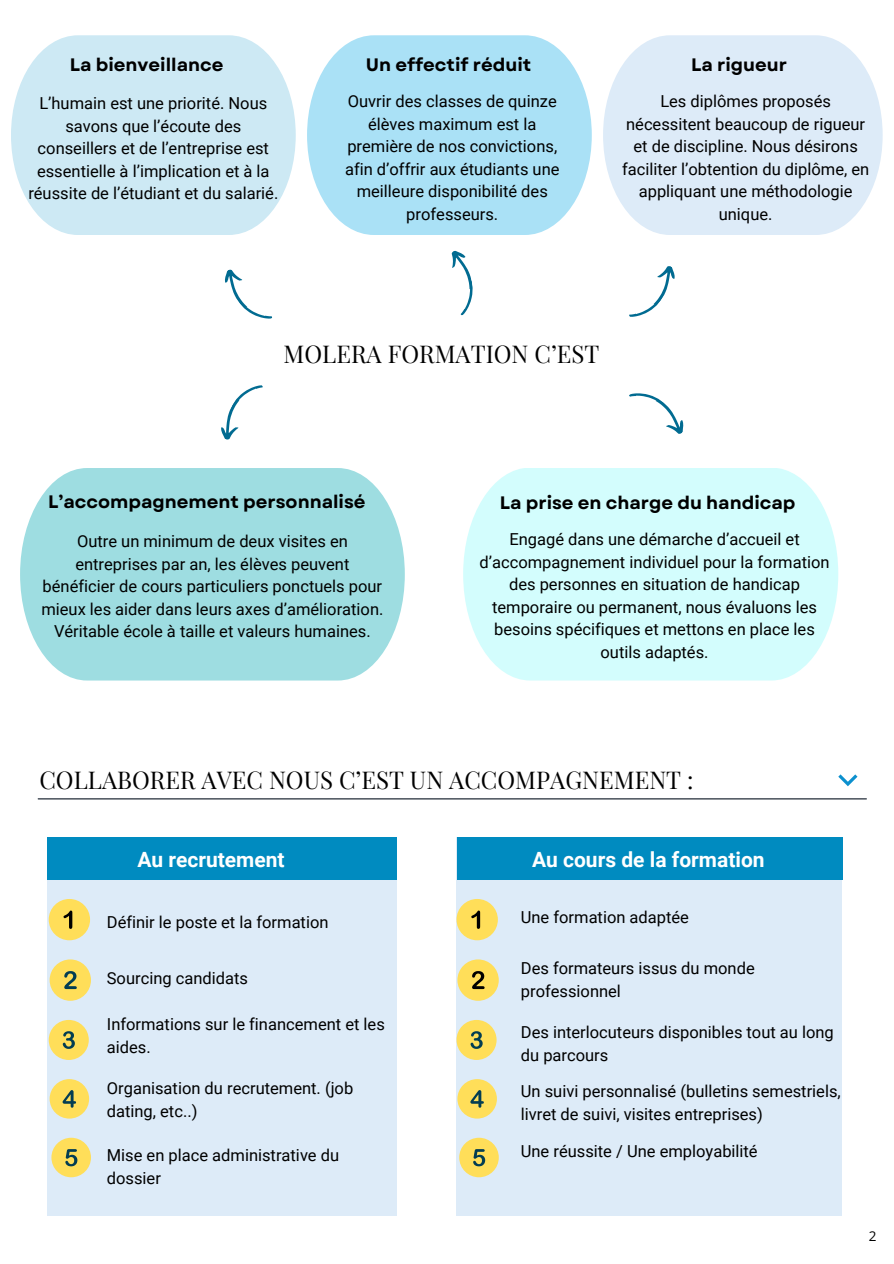
<style>
.page{position:relative;width:894px;height:1264px;background:#fff}
.page>*{position:absolute;margin:0;border:0;box-sizing:border-box;transform-origin:0 0}
.t1{font:24px "Playfair Display";color:#000}
.t2{font:700 21px "Roboto";color:#fff}
.t3{font:700 18px "Garet";color:#000}
.t4{font:16.5px/22.5px "Roboto";color:#000}
.t5{font:13.5px "Open Sans";color:#000}
</style>
<div class="page">
<div style="left:47px;top:837px;width:350px;height:378px;background:#ddebf8"></div>
<div style="left:47px;top:837px;width:350px;height:42px;background:#008bc0"></div>
<div style="left:456px;top:837px;width:385px;height:378px;background:#ddebf8"></div>
<div style="left:457px;top:837px;width:385px;height:42px;background:#008bc0"></div>
<div style="left:456px;top:899px;width:41px;height:41px;background:#ffde59;border-radius:50%"></div>
<svg style="left:471px;top:910px;width:9px;height:18px"></svg>
<div style="left:457px;top:959px;width:41px;height:41px;background:#ffde59;border-radius:50%"></div>
<svg style="left:472px;top:971px;width:12px;height:18px"></svg>
<div style="left:456px;top:1019px;width:40px;height:40px;background:#ffde59;border-radius:50%"></div>
<svg style="left:470px;top:1031px;width:12px;height:17px"></svg>
<div style="left:457px;top:1079px;width:39px;height:39px;background:#ffde59;border-radius:50%"></div>
<svg style="left:470px;top:1090px;width:13px;height:17px"></svg>
<div style="left:459px;top:1137px;width:39px;height:40px;background:#ffde59;border-radius:50%"></div>
<svg style="left:473px;top:1149px;width:12px;height:17px"></svg>
<div style="left:49px;top:899px;width:41px;height:41px;background:#ffde59;border-radius:50%"></div>
<svg style="left:63px;top:910px;width:9px;height:18px"></svg>
<div style="left:50px;top:959px;width:41px;height:41px;background:#ffde59;border-radius:50%"></div>
<svg style="left:64px;top:971px;width:13px;height:18px"></svg>
<div style="left:49px;top:1019px;width:40px;height:40px;background:#ffde59;border-radius:50%"></div>
<svg style="left:63px;top:1031px;width:12px;height:17px"></svg>
<div style="left:50px;top:1079px;width:39px;height:39px;background:#ffde59;border-radius:50%"></div>
<svg style="left:63px;top:1090px;width:13px;height:17px"></svg>
<div style="left:51px;top:1137px;width:40px;height:40px;background:#ffde59;border-radius:50%"></div>
<svg style="left:65px;top:1149px;width:12px;height:17px"></svg>
<hr style="left:38px;top:798px;width:828px;height:1px;background:#0b1623">
<svg style="left:838px;top:774px;width:19px;height:12px"></svg>
<svg style="left:11px;top:35px;width:285px;height:200px;background:#d2ebf5"></svg>
<svg style="left:307px;top:35px;width:284px;height:200px;background:#b2e4f6"></svg>
<svg style="left:20px;top:468px;width:384px;height:212px;background:#a5dfe3"></svg>
<svg style="left:463px;top:468px;width:375px;height:212px;background:#d6fdfd"></svg>
<svg style="left:603px;top:35px;width:279px;height:200px;background:#e0edf8"></svg>
<svg style="left:629px;top:266px;width:46px;height:51px"></svg>
<svg style="left:451px;top:250px;width:22px;height:66px"></svg>
<svg style="left:225px;top:269px;width:47px;height:50px"></svg>
<svg style="left:629px;top:393px;width:55px;height:41px"></svg>
<svg style="left:221px;top:385px;width:42px;height:55px"></svg>
<p class="t3" style="left:70px;top:52px;width:155px">La bienveillance</p>
<h3 class="t3" style="left:365px;top:52px;width:167px">Un effectif réduit</h3>
<p class="t4" style="left:28px;top:92px;width:251px;text-align:center">L’humain est une priorité. Nous savons que l’écoute des conseillers et de l’entreprise est essentielle à l’implication et à la réussite de l’étudiant et du salarié.</p>
<p class="t4" style="left:345px;top:90px;width:216px;text-align:center">Ouvrir des classes de quinze élèves maximum est la première de nos convictions, afin d’offrir aux étudiants une meilleure disponibilité des professeurs.</p>
<h2 class="t3" style="left:691px;top:52px;width:97px">La rigueur</h2>
<p class="t4" style="left:622px;top:90px;width:249px;text-align:center">Les diplômes proposés nécessitent beaucoup de rigueur et de discipline. Nous désirons faciliter l’obtention du diplôme, en appliquant une méthodologie unique.</p>
<p class="t1" style="left:283px;top:337px;width:317px">MOLERA FORMATION C’EST</p>
<p class="t3" style="left:48px;top:488px;width:319px">L’accompagnement personnalisé</p>
<h1 class="t3" style="left:499px;top:489px;width:297px">La prise en charge du handicap</h1>
<p class="t4" style="left:41px;top:530px;width:343px;text-align:center">Outre un minimum de deux visites en entreprises par an, les élèves peuvent bénéficier de cours particuliers ponctuels pour mieux les aider dans leurs axes d’amélioration.<br>Véritable école à taille et valeurs humaines.</p>
<p class="t4" style="left:479px;top:528px;width:351px;text-align:center">Engagé dans une démarche d’accueil et d’accompagnement individuel pour la formation des personnes en situation de handicap temporaire ou permanent, nous évaluons les besoins spécifiques et mettons en place les outils adaptés.</p>
<p class="t1" style="left:39px;top:762px;width:655px">COLLABORER AVEC NOUS C’EST UN ACCOMPAGNEMENT :</p>
<h3 class="t2" style="left:137px;top:848px;width:149px">Au recrutement</h3>
<p class="t2" style="left:532px;top:848px;width:234px">Au cours de la formation</p>
<h3 class="t4" style="left:107px;top:910px;width:223px">Définir le poste et la formation</h3>
<p class="t4" style="left:107px;top:966px;width:143px">Sourcing candidats</p>
<h3 class="t4" style="left:107px;top:1012px;width:279px;line-height:23px">Informations sur le financement et les aides.</h3>
<p class="t4" style="left:107px;top:1077px;width:248px;line-height:23px">Organisation du recrutement. (job dating, etc..)</p>
<p class="t4" style="left:107px;top:1143px;width:234px">Mise en place administrative du</p>
<p class="t4" style="left:107px;top:1166px;width:56px">dossier</p>
<p class="t4" style="left:520px;top:906px;width:170px">Une formation adaptée</p>
<p class="t4" style="left:520px;top:957px;width:235px">Des formateurs issus du monde professionnel</p>
<h1 class="t4" style="left:520px;top:1021px;width:314px">Des interlocuteurs disponibles tout au long du parcours</h1>
<p class="t4" style="left:520px;top:1080px;width:321px">Un suivi personnalisé (bulletins semestriels, livret de suivi, visites entreprises)</p>
<h3 class="t4" style="left:520px;top:1139px;width:238px">Une réussite / Une employabilité</h3>
<p class="t5" style="left:868px;top:1226px;width:9px">2</p>
</div>
